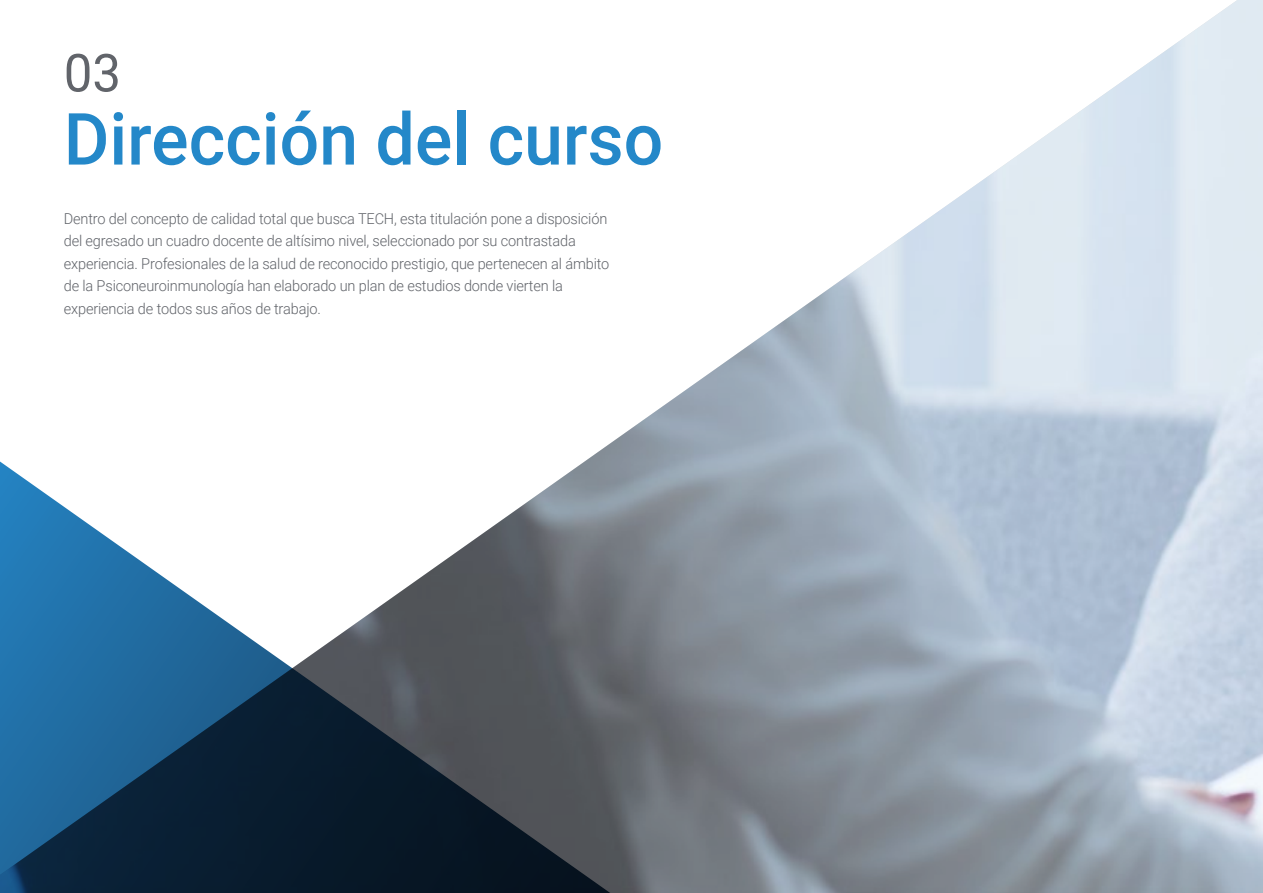
<style>
.page{position:relative;width:1263px;height:893px;background:#fff}
.page>*{position:absolute;margin:0;border:0;box-sizing:border-box;transform-origin:0 0}
.t1{font:500 72px "Roboto";color:#2488c9}
.t2{font:52.5px "Roboto";color:#61646a}
.t3{font:300 15px/22.5px "Roboto";letter-spacing:-.01em;color:#61646a}
</style>
<div class="page">
<img style="left:606px;top:0;width:657px;height:893px">
<svg style="left:0;top:446px;width:640px;height:447px"></svg>
<h2 class="t2" style="left:64px;top:36px;width:59px">03</h2>
<h1 class="t1" style="left:64px;top:89px;width:601px">Dirección del curso</h1>
<p class="t3" style="left:64px;top:207px;width:547px">Dentro del concepto de calidad total que busca TECH, esta titulación pone a disposición del egresado un cuadro docente de altísimo nivel, seleccionado por su contrastada experiencia. Profesionales de la salud de reconocido prestigio, que pertenecen al ámbito de la Psiconeuroinmunología han elaborado un plan de estudios donde vierten la experiencia de todos sus años de trabajo.</p>
</div>
